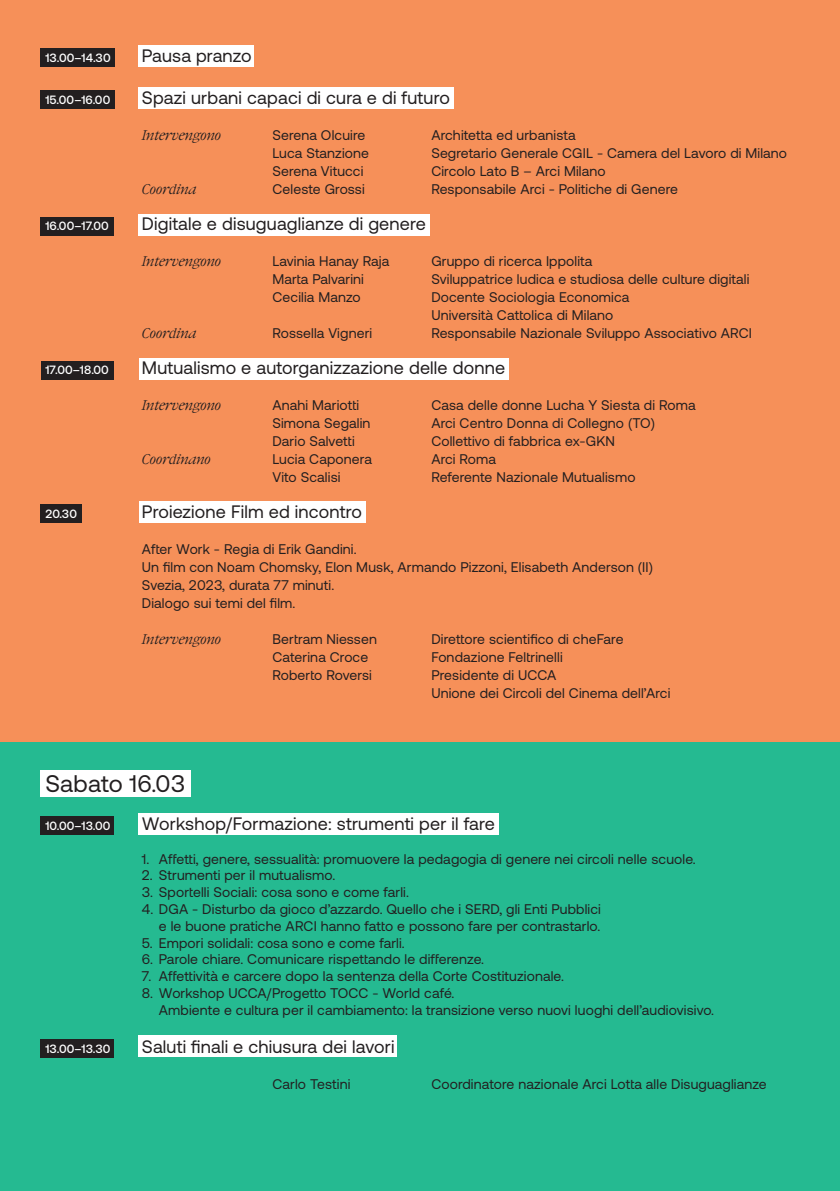
<style>
.page{position:relative;width:840px;height:1191px;background:#fff}
.page>*{position:absolute;margin:0;border:0;box-sizing:border-box;transform-origin:0 0}
.t1{font:24px "Aeonik";letter-spacing:.01em;color:#231f20}
.t2{font:18px "Aeonik";letter-spacing:.01em;color:#231f20}
.t3{font:14px/18px "Aeonik";letter-spacing:.01em;color:#231f20}
.t4{font:14px "TRJN Da Vinci Italic Display";letter-spacing:.01em;color:#231f20}
.t5{font:500 12px "Aeonik";letter-spacing:.01em;color:#fff}
</style>
<div class="page">
<div style="left:0;top:0;width:839px;height:744px;background:#f69059"></div>
<div style="left:0;top:742px;width:839px;height:449px;background:#25ba91"></div>
<div style="left:41px;top:816px;width:73px;height:19px;background:#231f20"></div>
<div style="left:41px;top:504px;width:41px;height:18px;background:#231f20"></div>
<div style="left:41px;top:361px;width:72px;height:18px;background:#231f20"></div>
<div style="left:41px;top:217px;width:73px;height:19px;background:#231f20"></div>
<div style="left:41px;top:91px;width:74px;height:18px;background:#231f20"></div>
<div style="left:41px;top:49px;width:74px;height:18px;background:#231f20"></div>
<div style="left:41px;top:770px;width:149px;height:27px;background:#fff"></div>
<div style="left:138px;top:813px;width:360px;height:21px;background:#fff"></div>
<div style="left:138px;top:87px;width:316px;height:22px;background:#fff"></div>
<div style="left:138px;top:45px;width:116px;height:22px;background:#fff"></div>
<div style="left:138px;top:214px;width:291px;height:22px;background:#fff"></div>
<div style="left:138px;top:358px;width:370px;height:21px;background:#fff"></div>
<div style="left:138px;top:501px;width:227px;height:21px;background:#fff"></div>
<div style="left:41px;top:1039px;width:73px;height:18px;background:#231f20"></div>
<div style="left:138px;top:1035px;width:259px;height:22px;background:#fff"></div>
<p class="t5" style="left:45px;top:51px;width:67px">13.00–14.30</p>
<p class="t2" style="left:142px;top:45px;width:111px">Pausa pranzo</p>
<p class="t5" style="left:45px;top:93px;width:66px">15.00–16.00</p>
<p class="t2" style="left:142px;top:88px;width:309px">Spazi urbani capaci di cura e di futuro</p>
<p class="t4" style="left:142px;top:127px;width:81px">Intervengono</p>
<p class="t3" style="left:272px;top:126px;width:94px">Serena Olcuire</p>
<p class="t3" style="left:431px;top:126px;width:146px">Architetta ed urbanista</p>
<p class="t3" style="left:272px;top:144px;width:98px">Luca Stanzione</p>
<p class="t3" style="left:431px;top:144px;width:357px">Segretario Generale CGIL - Camera del Lavoro di Milano</p>
<p class="t3" style="left:272px;top:162px;width:92px">Serena Vitucci</p>
<p class="t3" style="left:431px;top:162px;width:176px">Circolo Lato B – Arci Milano</p>
<p class="t4" style="left:142px;top:181px;width:56px">Coordina</p>
<p class="t3" style="left:272px;top:180px;width:94px">Celeste Grossi</p>
<p class="t3" style="left:431px;top:180px;width:248px">Responsabile Arci - Politiche di Genere</p>
<p class="t5" style="left:45px;top:219px;width:65px">16.00–17.00</p>
<p class="t2" style="left:142px;top:214px;width:285px">Digitale e disuguaglianze di genere</p>
<p class="t4" style="left:142px;top:253px;width:81px">Intervengono</p>
<p class="t3" style="left:272px;top:252px;width:118px">Lavinia Hanay Raja</p>
<p class="t3" style="left:431px;top:252px;width:162px">Gruppo di ricerca Ippolita</p>
<p class="t3" style="left:272px;top:270px;width:93px">Marta Palvarini</p>
<p class="t3" style="left:431px;top:270px;width:319px">Sviluppatrice ludica e studiosa delle culture digitali</p>
<p class="t3" style="left:272px;top:288px;width:90px">Cecilia Manzo</p>
<p class="t3" style="left:431px;top:288px;width:199px">Docente Sociologia Economica<br>Università Cattolica di Milano</p>
<p class="t4" style="left:142px;top:325px;width:56px">Coordina</p>
<p class="t3" style="left:272px;top:324px;width:101px">Rossella Vigneri</p>
<p class="t3" style="left:431px;top:324px;width:322px">Responsabile Nazionale Sviluppo Associativo ARCI</p>
<p class="t5" style="left:45px;top:363px;width:65px">17.00–18.00</p>
<p class="t2" style="left:142px;top:358px;width:364px">Mutualismo e autorganizzazione delle donne</p>
<p class="t4" style="left:142px;top:397px;width:81px">Intervengono</p>
<p class="t3" style="left:272px;top:396px;width:88px">Anahi Mariotti</p>
<p class="t3" style="left:431px;top:396px;width:265px">Casa delle donne Lucha Y Siesta di Roma</p>
<p class="t3" style="left:272px;top:414px;width:99px">Simona Segalin</p>
<p class="t3" style="left:431px;top:414px;width:225px">Arci Centro Donna di Collegno (TO)</p>
<p class="t3" style="left:272px;top:432px;width:84px">Dario Salvetti</p>
<p class="t3" style="left:431px;top:432px;width:185px">Collettivo di fabbrica ex-GKN</p>
<p class="t4" style="left:142px;top:451px;width:70px">Coordinano</p>
<p class="t3" style="left:272px;top:450px;width:101px">Lucia Caponera</p>
<p class="t3" style="left:431px;top:450px;width:66px">Arci Roma</p>
<p class="t3" style="left:272px;top:468px;width:70px">Vito Scalisi</p>
<p class="t3" style="left:431px;top:468px;width:205px">Referente Nazionale Mutualismo</p>
<p class="t5" style="left:45px;top:507px;width:33px">20.30</p>
<p class="t2" style="left:142px;top:502px;width:221px">Proiezione Film ed incontro</p>
<p class="t3" style="left:142px;top:540px;width:512px">After Work - Regia di Erik Gandini.<br>Un film con Noam Chomsky, Elon Musk, Armando Pizzoni, Elisabeth Anderson (II)<br>Svezia, 2023, durata 77 minuti.<br>Dialogo sui temi del film.</p>
<p class="t4" style="left:142px;top:631px;width:81px">Intervengono</p>
<p class="t3" style="left:272px;top:630px;width:106px">Bertram Niessen</p>
<p class="t3" style="left:431px;top:630px;width:193px">Direttore scientifico di cheFare</p>
<p class="t3" style="left:272px;top:648px;width:97px">Caterina Croce</p>
<p class="t3" style="left:431px;top:648px;width:133px">Fondazione Feltrinelli</p>
<p class="t3" style="left:272px;top:666px;width:101px">Roberto Roversi</p>
<p class="t3" style="left:431px;top:666px;width:240px">Presidente di UCCA<br>Unione dei Circoli del Cinema dell’Arci</p>
<h1 class="t1" style="left:45px;top:770px;width:141px">Sabato 16.03</h1>
<p class="t5" style="left:45px;top:819px;width:67px">10.00–13.00</p>
<p class="t2" style="left:142px;top:813px;width:354px">Workshop/Formazione: strumenti per il fare</p>
<p class="t3" style="left:142px;top:849px;width:555px">1. Affetti, genere, sessualità: promuovere la pedagogia di genere nei circoli nelle scuole.</p>
<p class="t3" style="left:142px;top:866px;width:195px">2. Strumenti per il mutualismo.</p>
<p class="t3" style="left:142px;top:883px;width:268px">3. Sportelli Sociali: cosa sono e come farli.</p>
<p class="t3" style="left:142px;top:900px;width:460px;line-height:16.8px;text-align:right">4. DGA - Disturbo da gioco d’azzardo. Quello che i SERD, gli Enti Pubblici e le buone pratiche ARCI hanno fatto e possono fare per contrastarlo.</p>
<p class="t3" style="left:142px;top:933px;width:264px">5. Empori solidali: cosa sono e come farli.</p>
<p class="t3" style="left:142px;top:950px;width:343px">6. Parole chiare. Comunicare rispettando le differenze.</p>
<p class="t3" style="left:142px;top:967px;width:423px">7. Affettività e carcere dopo la sentenza della Corte Costituzionale.</p>
<p class="t3" style="left:159px;top:984px;width:556px;line-height:16.8px;text-indent:-17px">8. Workshop UCCA/Progetto TOCC - World café.<br>Ambiente e cultura per il cambiamento: la transizione verso nuovi luoghi dell’audiovisivo.</p>
<p class="t5" style="left:45px;top:1041px;width:66px">13.00–13.30</p>
<p class="t2" style="left:142px;top:1036px;width:254px">Saluti finali e chiusura dei lavori</p>
<p class="t3" style="left:272px;top:1074px;width:79px">Carlo Testini</p>
<p class="t3" style="left:431px;top:1074px;width:337px">Coordinatore nazionale Arci Lotta alle Disuguaglianze</p>
</div>
